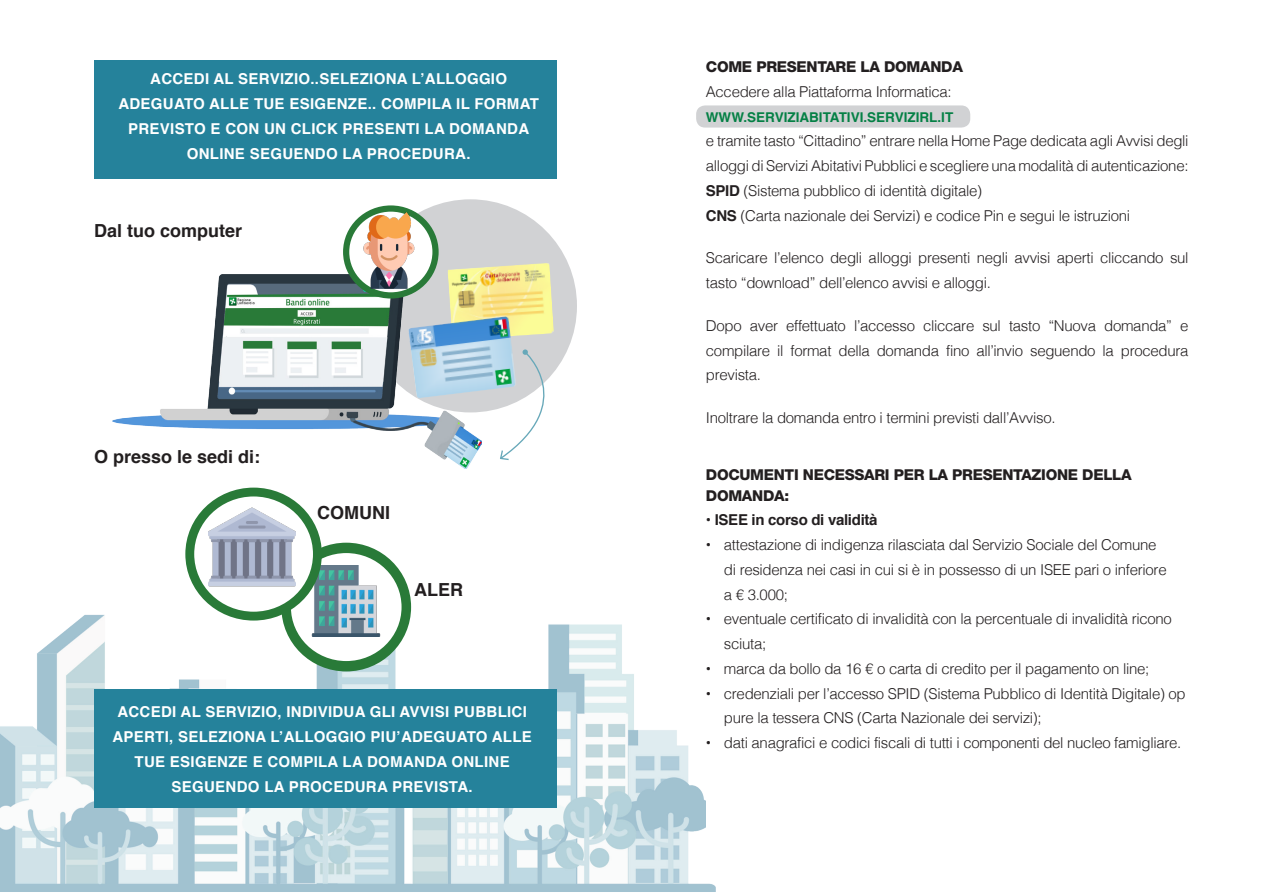
<style>
.page{position:relative;width:1263px;height:893px;background:#fff}
.page>*{position:absolute;margin:0;border:0;box-sizing:border-box;transform-origin:0 0}
.t1{font:700 18px "Helvetica";color:#231f20}
.t2{font:300 15px/24.8px "Helvetica";letter-spacing:-.02em;color:#231f20}
.t3{font:700 15px/24.8px "Helvetica";letter-spacing:.02em;color:#fff;text-align:center}
.t4{font:800 15px/21px "Helvetica Neue";letter-spacing:-.02em;color:#231f20}
.t5{font:700 15px "Helvetica";letter-spacing:-.02em;color:#231f20}
.t6{font:700 13.5px "Helvetica";color:#048045}
.s1{font-weight:700}
</style>
<div class="page">
<div style="left:696px;top:105px;width:274px;height:23px;background:#d1d2d4;border-radius:9px"></div>
<div style="left:94px;top:60px;width:463px;height:119px;background:#25829b"></div>
<div style="left:364px;top:199px;width:213px;height:213px;background:#d1d2d4;border-radius:50%"></div>
<img style="left:0;top:468px;width:716px;height:424px">
<div style="left:94px;top:690px;width:463px;height:118px;background:#25829b"></div>
<div style="left:706px;top:468px;width:482px;height:383px;background:#fff"></div>
<img style="left:113px;top:274px;width:368px;height:194px">
<img style="left:447px;top:263px;width:102px;height:70px">
<img style="left:517px;top:333px;width:34px;height:3px">
<img style="left:549px;top:264px;width:5px;height:69px">
<img style="left:408px;top:316px;width:100px;height:82px">
<img style="left:417px;top:386px;width:82px;height:12px">
<img style="left:508px;top:316px;width:9px;height:33px">
<svg style="left:286px;top:548px;width:120px;height:118px"></svg>
<div style="left:281px;top:543px;width:130px;height:128px;border:10px solid #297a38;border-radius:50%"></div>
<img style="left:312px;top:565px;width:69px;height:71px">
<svg style="left:499px;top:349px;width:69px;height:111px"></svg>
<svg style="left:346px;top:209px;width:89px;height:86px"></svg>
<div style="left:343px;top:205px;width:96px;height:94px;border:6px solid #297a38;border-radius:50%"></div>
<img style="left:359px;top:213px;width:76px;height:76px">
<svg style="left:190px;top:492px;width:127px;height:124px"></svg>
<div style="left:185px;top:488px;width:137px;height:133px;border:9px solid #297a38;border-radius:50%"></div>
<img style="left:208px;top:504px;width:87px;height:86px">
<p class="t3" style="left:118px;top:67px;width:422px">ACCEDI AL SERVIZIO..SELEZIONA L’ALLOGGIO ADEGUATO ALLE TUE ESIGENZE.. COMPILA IL FORMAT PREVISTO E CON UN CLICK PRESENTI LA DOMANDA ONLINE SEGUENDO LA PROCEDURA.</p>
<p class="t1" style="left:94px;top:217px;width:150px">Dal tuo computer</p>
<p class="t1" style="left:94px;top:442px;width:168px">O presso le sedi di:</p>
<p class="t1" style="left:317px;top:498px;width:74px">COMUNI</p>
<p class="t1" style="left:414px;top:575px;width:50px">ALER</p>
<p class="t3" style="left:112px;top:700px;width:421px">ACCEDI AL SERVIZIO, INDIVIDUA GLI AVVISI PUBBLICI APERTI, SELEZIONA L’ALLOGGIO PIU’ADEGUATO ALLE TUE ESIGENZE E COMPILA LA DOMANDA ONLINE SEGUENDO LA PROCEDURA PREVISTA.</p>
<p class="t4" style="left:706px;top:56px;width:258px">COME PRESENTARE LA DOMANDA</p>
<p class="t2" style="left:706px;top:78px;width:247px">Accedere alla Piattaforma Informatica:</p>
<p class="t6" style="left:706px;top:106px;width:249px">WWW.SERVIZIABITATIVI.SERVIZIRL.IT</p>
<p class="t2" style="left:706px;top:128px;width:484px">e tramite tasto “Cittadino” entrare nella Home Page dedicata agli Avvisi degli alloggi di Servizi Abitativi Pubblici e scegliere una modalità di autenticazione:</p>
<p class="t2" style="left:706px;top:177px;width:278px"><span class="s1">SPID</span> (Sistema pubblico di identità digitale)</p>
<p class="t2" style="left:706px;top:202px;width:426px"><span class="s1">CNS</span> (Carta nazionale dei Servizi) e codice Pin e segui le istruzioni</p>
<p class="t2" style="left:706px;top:245px;width:484px">Scaricare l’elenco degli alloggi presenti negli avvisi aperti cliccando sul tasto “download” dell’elenco avvisi e alloggi.</p>
<p class="t2" style="left:706px;top:312px;width:484px;text-align:justify">Dopo aver effettuato l’accesso cliccare sul tasto “Nuova domanda” e compilare il format della domanda fino all’invio seguendo la procedura prevista.</p>
<p class="t2" style="left:706px;top:404px;width:351px">Inoltrare la domanda entro i termini previsti dall’Avviso.</p>
<p class="t4" style="left:706px;top:464px;width:427px">DOCUMENTI NECESSARI PER LA PRESENTAZIONE DELLA<br>DOMANDA:</p>
<p class="t5" style="left:706px;top:508px;width:173px">• ISEE in corso di validità</p>
<p class="t2" style="left:724px;top:531px;width:444px;text-indent:-18px"><span class="s1">•</span> attestazione di indigenza rilasciata dal Servizio Sociale del Comune di residenza nei casi in cui si è in possesso di un ISEE pari o inferiore a € 3.000;</p>
<p class="t2" style="left:724px;top:606px;width:449px;text-indent:-18px"><span class="s1">•</span> eventuale certificato di invalidità con la percentuale di invalidità ricono sciuta;</p>
<p class="t2" style="left:706px;top:655px;width:445px"><span class="s1">•</span> marca da bollo da 16 € o carta di credito per il pagamento on line;</p>
<p class="t2" style="left:724px;top:680px;width:463px;text-indent:-18px"><span class="s1">•</span> credenziali per l’accesso SPID (Sistema Pubblico di Identità Digitale) op pure la tessera CNS (Carta Nazionale dei servizi);</p>
<p class="t2" style="left:706px;top:729px;width:477px"><span class="s1">•</span> dati anagrafici e codici fiscali di tutti i componenti del nucleo famigliare.</p>
</div>
